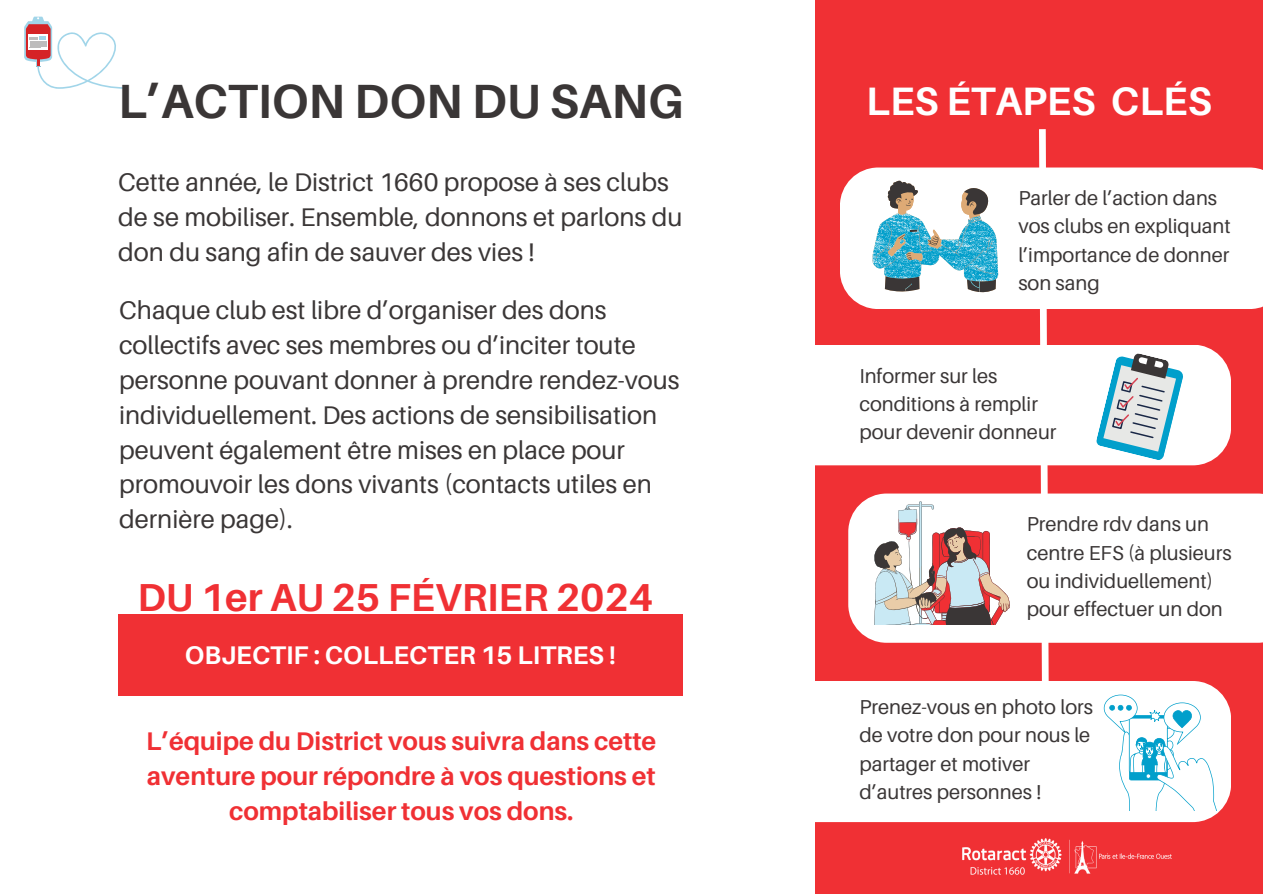
<style>
.page{position:relative;width:1263px;height:894px;background:#fff}
.page>*{position:absolute;margin:0;border:0;box-sizing:border-box;transform-origin:0 0}
.t1{font:700 48px "Aileron";color:#3a3636}
.t2{font:700 39.6px "Aileron";color:#fff}
.t3{font:700 39px "Aileron";color:#f03034}
.t4{font:25.5px/34.8px "Aileron";color:#3a3636}
.t5{font:700 25.5px/34.8px "Aileron";color:#f03034;text-align:center}
.t6{font:700 25.5px "Aileron";color:#fff}
.t7{font:20.1px/28.2px "Aileron";color:#3a3636}
</style>
<div class="page">
<div style="left:815px;top:0;width:448px;height:893px;background:#f03034"></div>
<svg style="left:1036px;top:129px;width:16px;height:551px"></svg>
<div style="left:840px;top:167px;width:423px;height:142px;background:#fff"></div>
<div style="left:765px;top:344px;width:466px;height:121px;background:#fff;border-radius:38px"></div>
<div style="left:848px;top:493px;width:415px;height:149px;background:#fff"></div>
<div style="left:765px;top:680px;width:466px;height:141px;background:#fff;border-radius:38px"></div>
<div style="left:118px;top:614px;width:564px;height:82px;background:#f03034"></div>
<svg style="left:24px;top:17px;width:103px;height:73px"></svg>
<svg style="left:871px;top:178px;width:127px;height:118px"></svg>
<svg style="left:1096px;top:353px;width:87px;height:107px"></svg>
<svg style="left:871px;top:501px;width:139px;height:123px"></svg>
<svg style="left:1104px;top:694px;width:113px;height:116px"></svg>
<img style="left:962px;top:838px;width:210px;height:37px">
<p class="t1" style="left:118px;top:72px;width:567px">L’ACTION DON DU SANG</p>
<p class="t4" style="left:118px;top:164px;width:566px">Cette année, le District 1660 propose à ses clubs de se mobiliser. Ensemble, donnons et parlons du don du sang afin de sauver des vies !</p>
<p class="t4" style="left:119px;top:292px;width:562px">Chaque club est libre d’organiser des dons collectifs avec ses membres ou d’inciter toute personne pouvant donner à prendre rendez-vous individuellement. Des actions de sensibilisation peuvent également être mises en place pour promouvoir les dons vivants (contacts utiles en dernière page).</p>
<p class="t3" style="left:137px;top:572px;width:517px">DU 1er AU 25 FÉVRIER 2024</p>
<p class="t6" style="left:185px;top:639px;width:432px">OBJECTIF : COLLECTER 15 LITRES !</p>
<p class="t5" style="left:146px;top:722px;width:512px">L’équipe du District vous suivra dans cette aventure pour répondre à vos questions et comptabiliser tous vos dons.</p>
<p class="t2" style="left:866px;top:77px;width:347px">LES ÉTAPES CLÉS</p>
<p class="t7" style="left:1018px;top:184px;width:214px">Parler de l’action dans vos clubs en expliquant l’importance de donner son sang</p>
<p class="t7" style="left:859px;top:361px;width:199px">Informer sur les conditions à remplir pour devenir donneur</p>
<p class="t7" style="left:1027px;top:509px;width:206px">Prendre rdv dans un centre EFS (à plusieurs ou individuellement) pour effectuer un don</p>
<p class="t7" style="left:859px;top:692px;width:235px">Prenez-vous en photo lors de votre don pour nous le partager et motiver d’autres personnes !</p>
</div>
